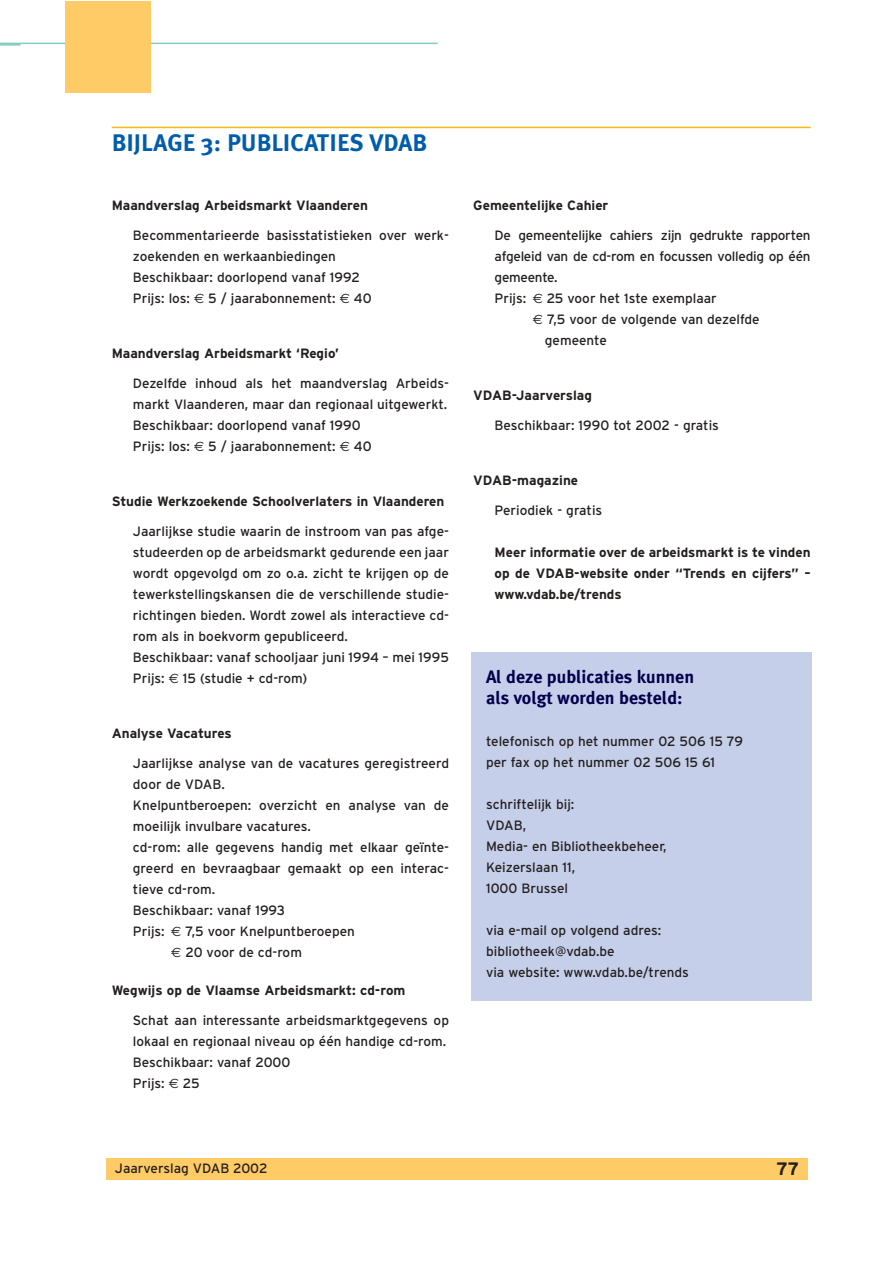
<style>
.page{position:relative;width:893px;height:1263px;background:#fff}
.page>*{position:absolute;margin:0;border:0;box-sizing:border-box;transform-origin:0 0}
.t1{font:700 24px "Meta Plus";color:#005daa}
.t2{font:700 18px/21px "Meta Plus";color:#03004e}
.t3{font:700 18px "Interstate";color:#231f1f}
.t4{font:13.5px/21px "Interstate";color:#231f1f}
.t5{font:700 13.5px/21px "Interstate";color:#231f1f;text-align:justify}
.t6{font:13.5px "Interstate";letter-spacing:-.02em;color:#231f1f}
.s1{font-family:"Euro Sans"}
</style>
<div class="page">
<div style="left:106px;top:1158px;width:702px;height:21px;background:#ffcb66"></div>
<hr style="left:1px;top:43px;width:436px;height:1px;background:#85cebc">
<hr style="left:1px;top:44px;width:20px;height:2px;background:#85cebc">
<div style="left:65px;top:2px;width:85px;height:91px;background:#ffcb66"></div>
<div style="left:472px;top:652px;width:340px;height:348px;background:#c6cfe9"></div>
<hr style="left:112px;top:127px;width:698px;height:1px;background:#fdb812">
<h1 class="t1" style="left:112px;top:133px;width:317px">BIJLAGE 3: PUBLICATIES VDAB</h1>
<p class="t5" style="left:112px;top:196px;width:258px">Maandverslag Arbeidsmarkt Vlaanderen</p>
<p class="t4" style="left:133px;top:226px;width:317px">Becommentarieerde basisstatistieken over werk&shy;zoekenden en werkaanbiedingen<br>Beschikbaar: doorlopend vanaf 1992<br>Prijs: los: <span class="s1">€</span> 5 / jaarabonnement: <span class="s1">€</span> 40</p>
<p class="t5" style="left:112px;top:344px;width:229px">Maandverslag Arbeidsmarkt ‘Regio’</p>
<p class="t4" style="left:133px;top:374px;width:317px">Dezelfde inhoud als het maandverslag Arbeids&shy;markt Vlaanderen, maar dan regionaal uitgewerkt.<br>Beschikbaar: doorlopend vanaf 1990<br>Prijs: los: <span class="s1">€</span> 5 / jaarabonnement: <span class="s1">€</span> 40</p>
<p class="t5" style="left:112px;top:492px;width:334px">Studie Werkzoekende Schoolverlaters in Vlaanderen</p>
<p class="t4" style="left:133px;top:522px;width:317px">Jaarlijkse studie waarin de instroom van pas afge&shy;studeerden op de arbeidsmarkt gedurende een jaar wordt opgevolgd om zo o.a. zicht te krijgen op de tewerkstellingskansen die de verschillende studie&shy;richtingen bieden. Wordt zowel als interactieve cd&shy;rom als in boekvorm gepubliceerd.<br>Beschikbaar: vanaf schooljaar juni 1994 – mei 1995<br>Prijs: <span class="s1">€</span> 15 (studie + cd-rom)</p>
<p class="t5" style="left:112px;top:724px;width:122px">Analyse Vacatures</p>
<p class="t4" style="left:133px;top:754px;width:317px">Jaarlijkse analyse van de vacatures geregistreerd</p>
<p class="t4" style="left:133px;top:775px;width:93px">door de VDAB.</p>
<p class="t4" style="left:133px;top:796px;width:317px">Knelpuntberoepen: overzicht en analyse van de</p>
<p class="t4" style="left:133px;top:817px;width:179px">moeilijk invulbare vacatures.</p>
<p class="t4" style="left:133px;top:838px;width:317px">cd-rom: alle gegevens handig met elkaar geïnte-</p>
<p class="t4" style="left:133px;top:859px;width:317px">greerd en bevraagbaar gemaakt op een interac-</p>
<p class="t4" style="left:133px;top:880px;width:84px">tieve cd-rom.</p>
<p class="t4" style="left:133px;top:901px;width:154px">Beschikbaar: vanaf 1993</p>
<p class="t4" style="left:133px;top:922px;width:223px">Prijs: <span class="s1">€</span> 7,5 voor Knelpuntberoepen</p>
<p class="t4" style="left:171px;top:943px;width:132px"><span class="s1">€</span> 20 voor de cd-rom</p>
<p class="t5" style="left:112px;top:981px;width:295px">Wegwijs op de Vlaamse Arbeidsmarkt: cd-rom</p>
<p class="t4" style="left:133px;top:1011px;width:317px">Schat aan interessante arbeidsmarktgegevens op lokaal en regionaal niveau op één handige cd-rom.<br>Beschikbaar: vanaf 2000<br>Prijs: <span class="s1">€</span> 25</p>
<p class="t5" style="left:473px;top:196px;width:137px">Gemeentelijke Cahier</p>
<p class="t6" style="left:494px;top:230px;width:317px">De gemeentelijke cahiers zijn gedrukte rapporten</p>
<p class="t6" style="left:494px;top:251px;width:317px">afgeleid van de cd-rom en focussen volledig op één</p>
<p class="t6" style="left:494px;top:272px;width:64px">gemeente.</p>
<p class="t4" style="left:494px;top:289px;width:224px">Prijs: <span class="s1">€</span> 25 voor het 1ste exemplaar</p>
<p class="t4" style="left:533px;top:310px;width:228px"><span class="s1">€</span> 7,5 voor de volgende van dezelfde</p>
<p class="t4" style="left:545px;top:331px;width:64px">gemeente</p>
<p class="t5" style="left:473px;top:386px;width:120px">VDAB-Jaarverslag</p>
<p class="t4" style="left:494px;top:416px;width:226px">Beschikbaar: 1990 tot 2002 - gratis</p>
<p class="t5" style="left:473px;top:471px;width:106px">VDAB-magazine</p>
<p class="t4" style="left:494px;top:501px;width:109px">Periodiek - gratis</p>
<p class="t5" style="left:494px;top:543px;width:317px">Meer informatie over de arbeidsmarkt is te vinden op de VDAB-website onder “Trends en cijfers” – www.vdab.be/trends</p>
<h2 class="t2" style="left:486px;top:667px;width:210px">Al deze publicaties kunnen als volgt worden besteld:</h2>
<p class="t4" style="left:486px;top:732px;width:258px">telefonisch op het nummer 02 506 15 79 per fax op het nummer 02 506 15 61</p>
<p class="t4" style="left:486px;top:795px;width:182px">schriftelijk bij:<br>VDAB,<br>Media- en Bibliotheekbeheer,<br>Keizerslaan 11,<br>1000 Brussel</p>
<p class="t4" style="left:486px;top:921px;width:204px">via e-mail op volgend adres: bibliotheek@vdab.be<br>via website: www.vdab.be/trends</p>
<p class="t4" style="left:115px;top:1159px;width:154px">Jaarverslag VDAB 2002</p>
<h2 class="t3" style="left:776px;top:1162px;width:24px">77</h2>
</div>
